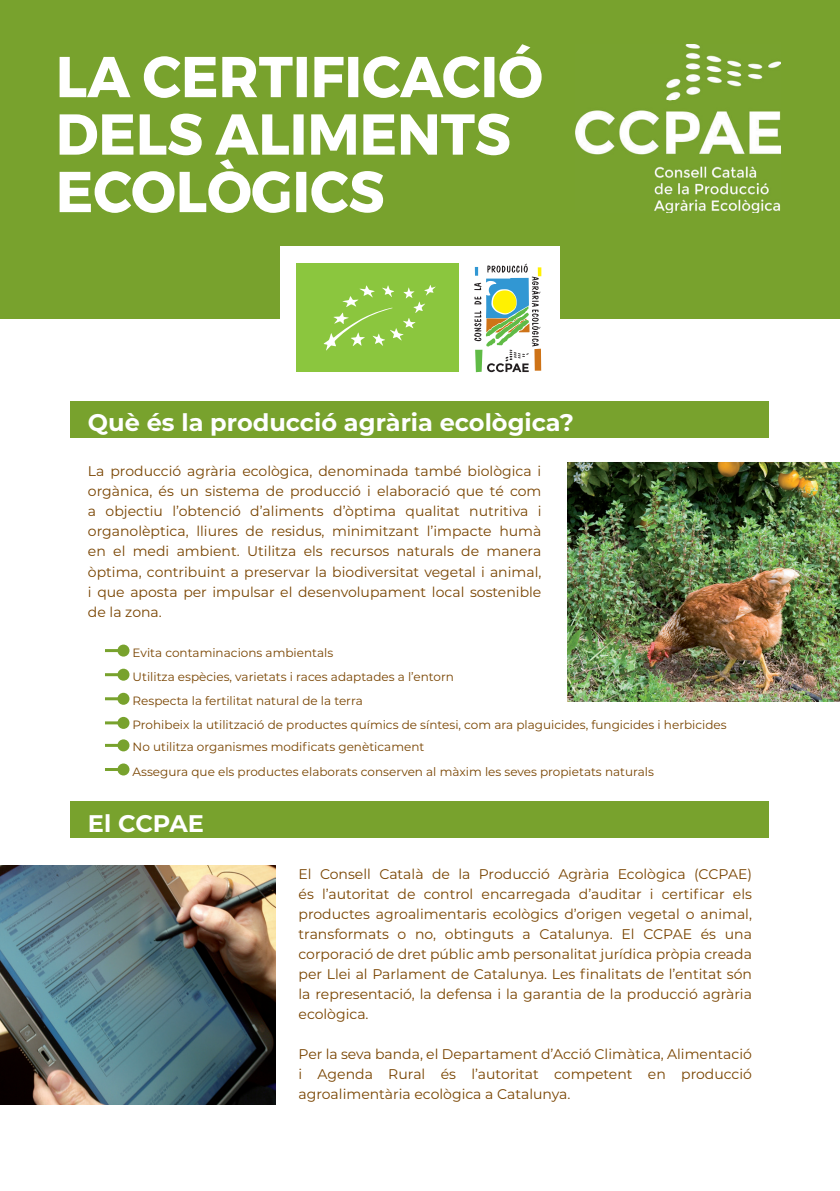
<style>
.page{position:relative;width:840px;height:1191px;background:#fff}
.page>*{position:absolute;margin:0;border:0;box-sizing:border-box;transform-origin:0 0}
.t1{font:700 24px "Montserrat";color:#fff}
.t2{font:14px/20px "Montserrat";color:#794400;text-align:justify}
.t3{font:12px/24px "Montserrat";color:#794400}
</style>
<div class="page">
<div style="left:71px;top:401px;width:697px;height:36px;background:#78a22d"></div>
<div style="left:71px;top:801px;width:697px;height:37px;background:#78a22d"></div>
<img style="left:567px;top:463px;width:272px;height:238px">
<img style="left:0;top:865px;width:275px;height:239px">
<div style="left:0;top:0;width:839px;height:318px;background:#78a22d"></div>
<div style="left:280px;top:246px;width:279px;height:143px;background:#fff"></div>
<div style="left:296px;top:264px;width:163px;height:108px;background:#8bc63e"></div>
<svg style="left:323px;top:285px;width:112px;height:66px"></svg>
<svg style="left:474px;top:264px;width:67px;height:108px"></svg>
<hr style="left:105px;top:649px;width:18px;height:3px;background:#78a22d">
<div style="left:117px;top:644px;width:12px;height:12px;background:#78a22d;border-radius:50%"></div>
<hr style="left:105px;top:673px;width:18px;height:3px;background:#78a22d">
<div style="left:117px;top:668px;width:12px;height:12px;background:#78a22d;border-radius:50%"></div>
<hr style="left:105px;top:697px;width:18px;height:3px;background:#78a22d">
<div style="left:117px;top:693px;width:12px;height:12px;background:#78a22d;border-radius:50%"></div>
<hr style="left:105px;top:721px;width:18px;height:3px;background:#78a22d">
<div style="left:117px;top:717px;width:12px;height:12px;background:#78a22d;border-radius:50%"></div>
<hr style="left:105px;top:744px;width:18px;height:3px;background:#78a22d">
<div style="left:117px;top:739px;width:12px;height:12px;background:#78a22d;border-radius:50%"></div>
<hr style="left:105px;top:768px;width:18px;height:3px;background:#78a22d">
<div style="left:117px;top:763px;width:12px;height:12px;background:#78a22d;border-radius:50%"></div>
<svg style="left:60px;top:114px;width:449px;height:99px"></svg>
<svg style="left:60px;top:44px;width:481px;height:54px"></svg>
<img style="left:575px;top:44px;width:205px;height:169px">
<h1 class="t1" style="left:88px;top:405px;width:487px">Què és la producció agrària ecològica?</h1>
<p class="t2" style="left:88px;top:461px;width:454px">La producció agrària ecològica, denominada també biològica i orgànica, és un sistema de producció i elaboració que té com a objectiu l’obtenció d’aliments d’òptima qualitat nutritiva i organolèptica, lliures de residus, minimitzant l’impacte humà en el medi ambient. Utilitza els recursos naturals de manera òptima, contribuint a preservar la biodiversitat vegetal i animal, i que aposta per impulsar el desenvolupament local sostenible de la zona.</p>
<p class="t3" style="left:132px;top:640px;width:595px">Evita contaminacions ambientals<br>Utilitza espècies, varietats i races adaptades a l’entorn<br>Respecta la fertilitat natural de la terra<br>Prohibeix la utilització de productes químics de síntesi, com ara plaguicides, fungicides i herbicides</p>
<p class="t3" style="left:132px;top:734px;width:522px">No utilitza organismes modificats genèticament<br>Assegura que els productes elaborats conserven al màxim les seves propietats naturals</p>
<h1 class="t1" style="left:88px;top:805px;width:117px">El CCPAE</h1>
<p class="t2" style="left:298px;top:863px;width:455px">El Consell Català de la Producció Agrària Ecològica (CCPAE) és l’autoritat de control encarregada d’auditar i certificar els productes agroalimentaris ecològics d’origen vegetal o animal, transformats o no, obtinguts a Catalunya. El CCPAE és una corporació de dret públic amb personalitat jurídica pròpia creada per Llei al Parlament de Catalunya. Les finalitats de l’entitat són la representació, la defensa i la garantia de la producció agrària ecològica.</p>
<p class="t2" style="left:298px;top:1043px;width:454px">Per la seva banda, el Departament d’Acció Climàtica, Alimentació i Agenda Rural és l’autoritat competent en producció agroalimentària ecològica a Catalunya.</p>
</div>
